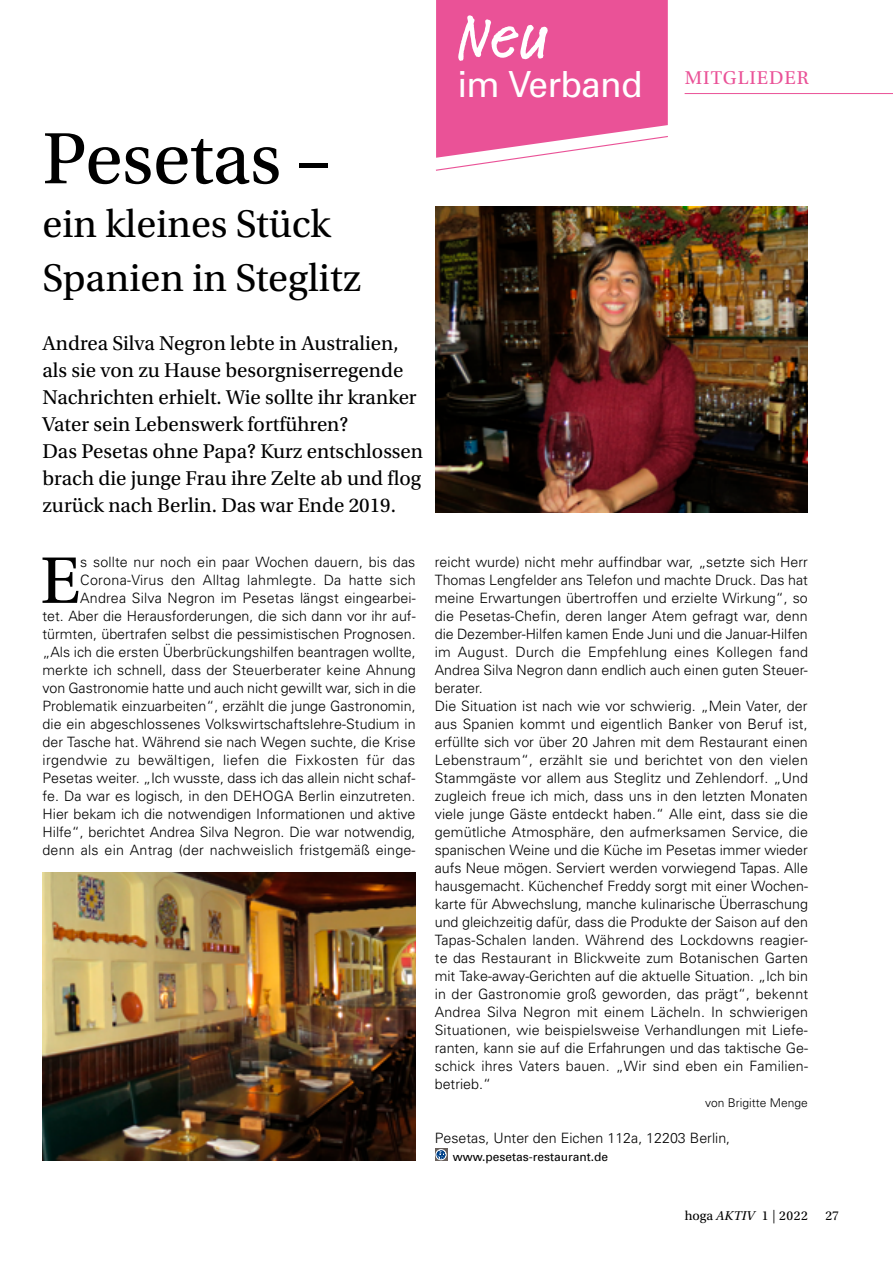
<style>
.page{position:relative;width:893px;height:1263px;background:#fff}
.page>*{position:absolute;margin:0;border:0;box-sizing:border-box;transform-origin:0 0}
.t1{font:76.5px "Utopia Std";letter-spacing:-.01em;color:#000}
.t2{font:69.45px "Utopia Std";color:#000}
.t3{font:67.5px "Feltpen CV Medium";color:#fff}
.t4{font:40.5px/54px "Utopia Std";color:#000}
.t5{font:36px "Univers";letter-spacing:-.02em;color:#fff}
.t6{font:21px/27px "Utopia Std";color:#000}
.t7{font:19.5px "Utopia Std";letter-spacing:.05em;color:#ea5297}
.t8{font:300 14.25px/18px "Univers";letter-spacing:.005em;color:#000;text-align:right}
.t9{font:13.5px "Utopia Std";letter-spacing:.02em;color:#000}
.t10{font:13.5px "Utopia Std";color:#000}
.t11{font:12px "Univers";color:#000}
.t12{font:300 12px "Univers";color:#000}
.s1{font-style:italic}
.s2{font-family:"Formata";font-weight:300}
</style>
<div class="page">
<hr style="left:685px;top:93px;width:208px;height:1px;background:#ea5297">
<svg style="left:435px;top:1148px;width:12px;height:13px"></svg>
<svg style="left:436px;top:1149px;width:10px;height:11px"></svg>
<div style="left:436px;top:1149px;width:10px;height:11px;border:1px solid #fff;border-radius:50%"></div>
<svg style="left:436px;top:0;width:232px;height:171px"></svg>
<img style="left:436px;top:207px;width:372px;height:306px">
<img style="left:43px;top:873px;width:373px;height:288px">
<h1 class="t1" style="left:43px;top:117px;width:290px">Pesetas –</h1>
<h3 class="t4" style="left:43px;top:198px;width:320px">ein kleines Stück<br>Spanien in Steglitz</h3>
<p class="t6" style="left:43px;top:330px;width:382px">Andrea Silva Negron lebte in Australien, als sie von zu Hause besorgniserregende Nachrichten erhielt. Wie sollte ihr kranker Vater sein Lebenswerk fortführen?<br>Das Pesetas ohne Papa? Kurz entschlossen brach die junge Frau ihre Zelte ab und flog zurück nach Berlin. Das war Ende 2019.</p>
<h3 class="t3" style="left:457px;top:-11px;width:94px">Neu</h3>
<h3 class="t5" style="left:457px;top:62px;width:187px">im Verband</h3>
<h3 class="t7" style="left:685px;top:68px;width:126px">MITGLIEDER</h3>
<p class="t8" style="left:43px;top:552px;width:375px">s sollte nur noch ein paar Wochen dauern, bis das Corona-Virus den Alltag lahmlegte. Da hatte sich Andrea Silva Negron im Pesetas längst eingearbei-<br>tet. Aber die Herausforderungen, die sich dann vor ihr auf&shy;türmten, übertrafen selbst die pessimistischen Prognosen. „Als ich die ersten Überbrückungshilfen beantragen wollte, merkte ich schnell, dass der Steuerberater keine Ahnung von Gastronomie hatte und auch nicht gewillt war, sich in die Problematik einzuarbeiten“, erzählt die junge Gastronomin, die ein abgeschlossenes Volkswirtschaftslehre-Studium in der Tasche hat. Während sie nach Wegen suchte, die Krise irgendwie zu bewältigen, liefen die Fixkosten für das Pesetas weiter. „Ich wusste, dass ich das allein nicht schaf&shy;fe. Da war es logisch, in den DEHOGA Berlin einzutreten.<br>Hier bekam ich die notwendigen Informationen und aktive Hilfe“, berichtet Andrea Silva Negron. Die war notwendig, denn als ein Antrag (der nachweislich fristgemäß einge-</p>
<p class="t8" style="left:435px;top:552px;width:375px;text-align:left">reicht wurde) nicht mehr auffindbar war, „setzte sich Herr Thomas Lengfelder ans Telefon und machte Druck. Das hat meine Erwartungen übertroffen und erzielte Wirkung“, so die Pesetas-Chefin, deren langer Atem gefragt war, denn die Dezember-Hilfen kamen Ende Juni und die Januar-Hilfen im August. Durch die Empfehlung eines Kollegen fand Andrea Silva Negron dann endlich auch einen guten Steuer&shy;berater.<br>Die Situation ist nach wie vor schwierig. „Mein Vater, der aus Spanien kommt und eigentlich Banker von Beruf ist, erfüllte sich vor über 20 Jahren mit dem Restaurant einen Lebenstraum“, erzählt sie und berichtet von den vielen Stammgäste vor allem aus Steglitz und Zehlendorf. „Und zugleich freue ich mich, dass uns in den letzten Monaten viele junge Gäste entdeckt haben.“ Alle eint, dass sie die gemütliche Atmosphäre, den aufmerksamen Service, die spanischen Weine und die Küche im Pesetas immer wieder aufs Neue mögen. Serviert werden vorwiegend Tapas. Alle hausgemacht. Küchenchef Freddy sorgt mit einer Wochen&shy;karte für Abwechslung, manche kulinarische Überraschung und gleichzeitig dafür, dass die Produkte der Saison auf den Tapas-Schalen landen. Während des Lockdowns reagier&shy;te das Restaurant in Blickweite zum Botanischen Garten mit Take-away-Gerichten auf die aktuelle Situation. „Ich bin in der Gastronomie groß geworden, das prägt“, bekennt Andrea Silva Negron mit einem Lächeln. In schwierigen Situationen, wie beispielsweise Verhandlungen mit Liefe&shy;ranten, kann sie auf die Erfahrungen und das taktische Ge&shy;schick ihres Vaters bauen. „Wir sind eben ein Familien&shy;betrieb.“</p>
<p class="t12" style="left:705px;top:1095px;width:104px">von Brigitte Menge</p>
<p class="t8" style="left:435px;top:1128px;width:297px">Pesetas, Unter den Eichen 112a, 12203 Berlin,</p>
<p class="t11" style="left:453px;top:1149px;width:157px">www.pesetas-restaurant.de</p>
<h2 class="t2" style="left:40px;top:543px;width:42px">E</h2>
<p class="t9" style="left:685px;top:1208px;width:125px">hoga <span class="s1">AKTIV</span> 1 <span class="s2">|</span> 2022</p>
<p class="t10" style="left:825px;top:1208px;width:15px">27</p>
</div>
